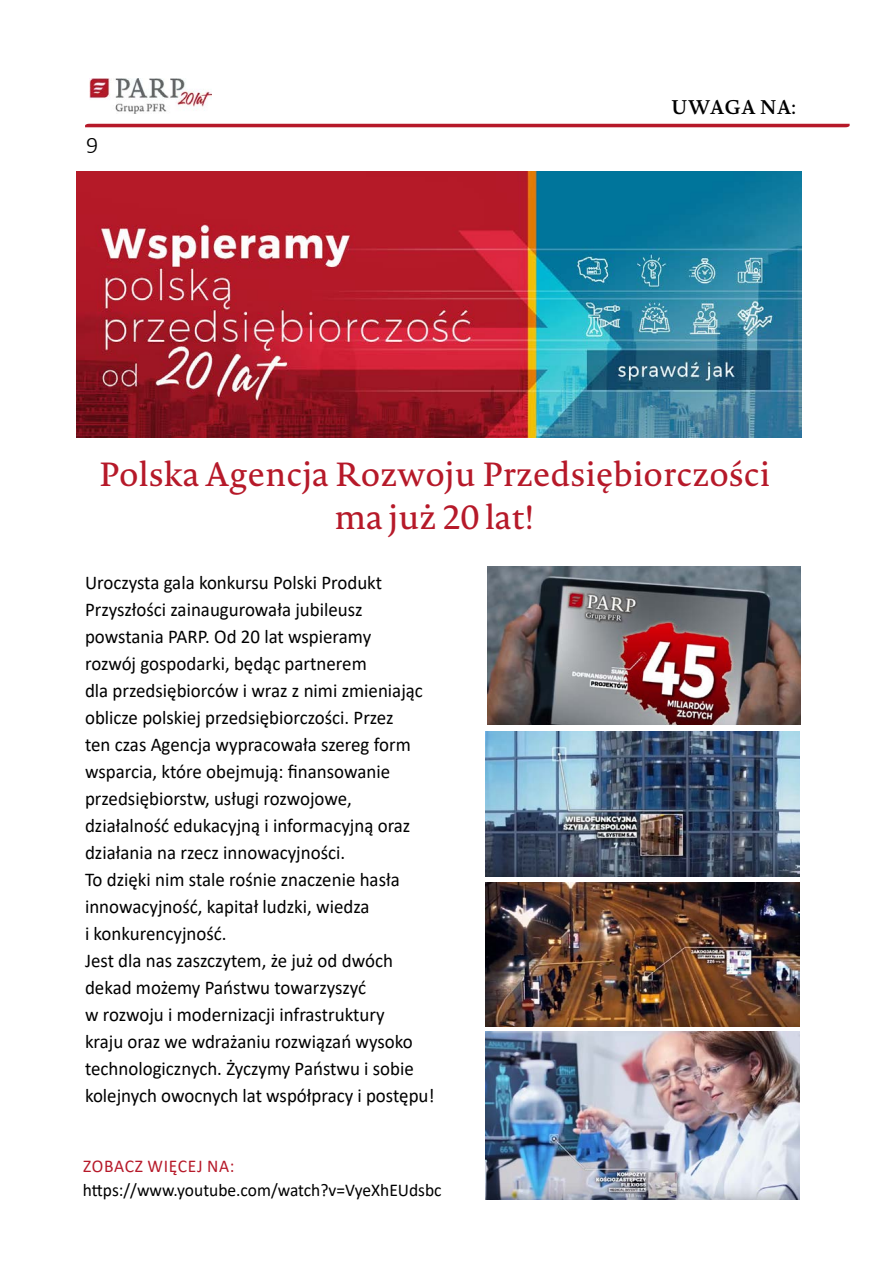
<style>
.page{position:relative;width:893px;height:1263px;background:#fff}
.page>*{position:absolute;margin:0;border:0;box-sizing:border-box;transform-origin:0 0}
.t1{font:33px/43.2px "Novel Pro";color:#b61929;text-align:center}
.t2{font:300 24px "Calibri";color:#000}
.t3{font:19.5px/27px "Calibri";color:#000}
.t4{font:600 19.5px "Novel Pro";letter-spacing:.01em;color:#000}
.t5{font:18px "Calibri";color:#000}
.t6{font:18px "Calibri";letter-spacing:.04em;color:#b61929}
</style>
<div class="page">
<hr style="left:85px;top:124px;width:765px;height:3px;background:#b61929">
<img style="left:89px;top:79px;width:123px;height:35px">
<img style="left:76px;top:171px;width:726px;height:267px">
<img style="left:487px;top:566px;width:313px;height:158px">
<img style="left:486px;top:731px;width:313px;height:145px">
<img style="left:486px;top:883px;width:313px;height:143px">
<img style="left:486px;top:1031px;width:313px;height:168px">
<p class="t2" style="left:86px;top:130px;width:14px">9</p>
<p class="t4" style="left:671px;top:93px;width:127px">UWAGA NA:</p>
<h1 class="t1" style="left:99px;top:451px;width:673px">Polska Agencja Rozwoju Przedsiębiorczości ma już 20 lat!</h1>
<p class="t3" style="left:85px;top:568px;width:351px">Uroczysta gala konkursu Polski Produkt Przyszłości zainaugurowała jubileusz powstania PARP. Od 20 lat wspieramy<br>rozwój gospodarki, będąc partnerem<br>dla przedsiębiorców i wraz z nimi zmieniając oblicze polskiej przedsiębiorczości. Przez<br>ten czas Agencja wypracowała szereg form wsparcia, które obejmują: finansowanie przedsiębiorstw, usługi rozwojowe, działalność edukacyjną i informacyjną oraz działania na rzecz innowacyjności.<br>To dzięki nim stale rośnie znaczenie hasła innowacyjność, kapitał ludzki, wiedza<br>i konkurencyjność.<br>Jest dla nas zaszczytem, że już od dwóch dekad możemy Państwu towarzyszyć<br>w rozwoju i modernizacji infrastruktury<br>kraju oraz we wdrażaniu rozwiązań wysoko technologicznych. Życzymy Państwu i sobie kolejnych owocnych lat współpracy i postępu!</p>
<p class="t6" style="left:83px;top:1154px;width:153px">ZOBACZ WIĘCEJ NA:</p>
<p class="t5" style="left:83px;top:1178px;width:360px">https://www.youtube.com/watch?v=VyeXhEUdsbc</p>
</div>
